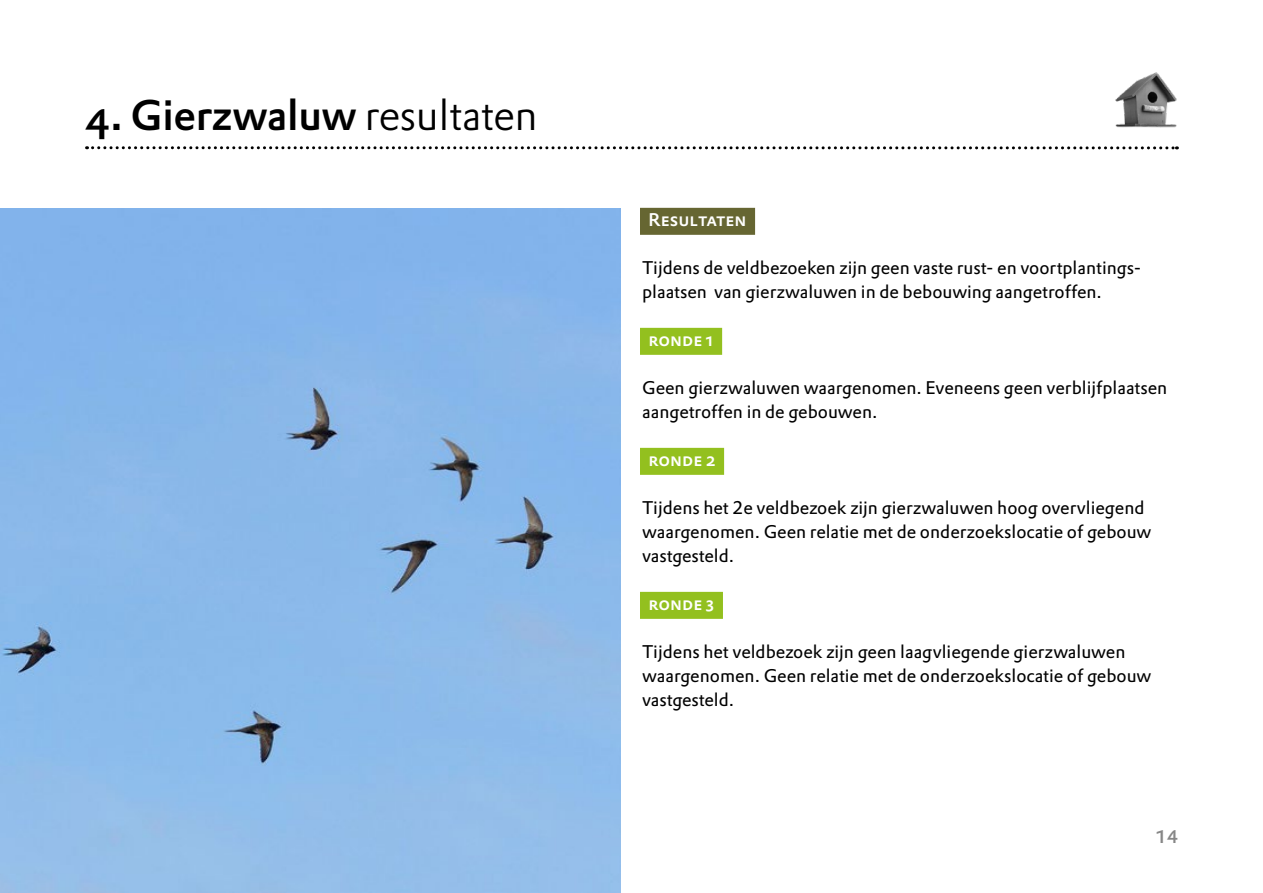
<style>
.page{position:relative;width:1263px;height:893px;background:#fff}
.page>*{position:absolute;margin:0;border:0;box-sizing:border-box;transform-origin:0 0}
.t1{font:42px "DTL Prokyon ST Medium";letter-spacing:-.01em;color:#000}
.t2{font:18px/24px "DTL Prokyon T";color:#000}
.t3{font:500 18px "DTL Prokyon T Caps";color:#fff}
.t4{font:18px "DTL Prokyon T Medium";color:#878787}
.s1{font-family:"DTL Prokyon ST Light"}
</style>
<div class="page">
<svg style="left:87px;top:146px;width:1090px;height:3px"></svg>
<img style="left:0;top:208px;width:621px;height:685px">
<div style="left:640px;top:208px;width:115px;height:27px;background:#666632"></div>
<div style="left:640px;top:328px;width:82px;height:27px;background:#93c01f"></div>
<div style="left:640px;top:448px;width:84px;height:27px;background:#93c01f"></div>
<div style="left:640px;top:592px;width:83px;height:27px;background:#93c01f"></div>
<img style="left:1115px;top:72px;width:62px;height:55px">
<h1 class="t1" style="left:85px;top:88px;width:454px">4. Gierzwaluw <span class="s1">resultaten</span></h1>
<p class="t3" style="left:648px;top:208px;width:100px">Resultaten</p>
<p class="t2" style="left:642px;top:256px;width:501px">Tijdens de veldbezoeken zijn geen vaste rust- en voortplantings&shy;plaatsen van gierzwaluwen in de bebouwing aangetroffen.</p>
<p class="t3" style="left:648px;top:328px;width:67px">ronde 1</p>
<p class="t2" style="left:642px;top:376px;width:527px">Geen gierzwaluwen waargenomen. Eveneens geen verblijfplaatsen aangetroffen in de gebouwen.</p>
<p class="t3" style="left:648px;top:448px;width:69px">ronde 2</p>
<p class="t2" style="left:642px;top:496px;width:511px">Tijdens het 2e veldbezoek zijn gierzwaluwen hoog overvliegend waargenomen. Geen relatie met de onderzoekslocatie of gebouw vastgesteld.</p>
<p class="t3" style="left:648px;top:592px;width:67px">ronde 3</p>
<p class="t2" style="left:642px;top:640px;width:511px">Tijdens het veldbezoek zijn geen laagvliegende gierzwaluwen waargenomen. Geen relatie met de onderzoekslocatie of gebouw vastgesteld.</p>
<p class="t4" style="left:1156px;top:824px;width:23px">14</p>
</div>
